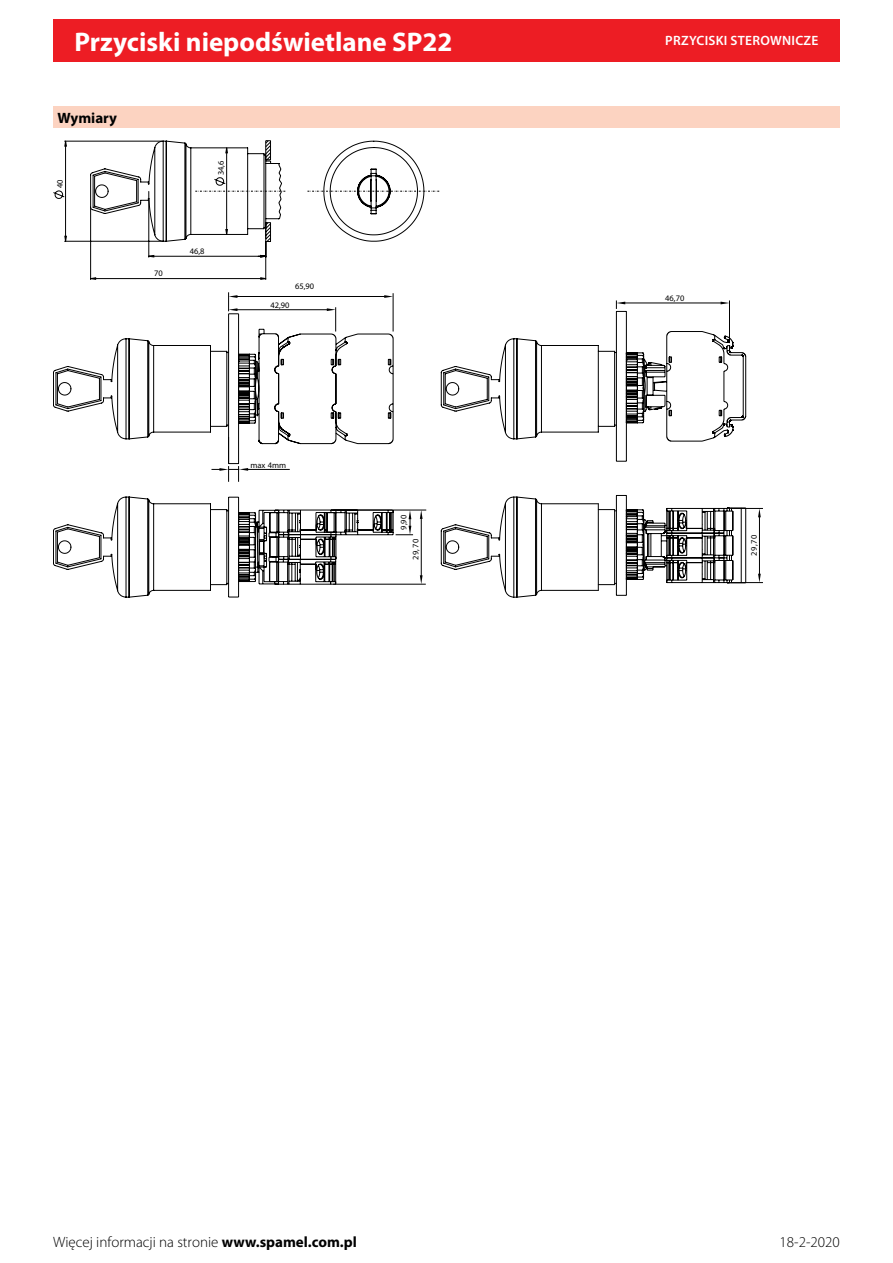
<style>
.page{position:relative;width:893px;height:1263px;background:#fff}
.page>*{position:absolute;margin:0;border:0;box-sizing:border-box;transform-origin:0 0}
.t1{font:700 27px "Myriad Pro";color:#fff}
.t2{font:300 15px "Myriad Pro";color:#000}
.Überschrift{font:700 15px "Myriad Pro";color:#000}
.t3{font:600 13.5px "Myriad Pro";letter-spacing:.02em;color:#fff}
.Cecha_Wymiary{font:8.4px "Myriad Pro";color:#000}
.s1{font-weight:700}
</style>
<div class="page">
<div style="left:53px;top:19px;width:787px;height:43px;background:#ed1d24"></div>
<div style="left:53px;top:106px;width:787px;height:22px;background:#fcd3c1"></div>
<hr style="left:759px;top:517px;width:1px;height:57px;background:#000">
<hr style="left:730px;top:582px;width:33px;height:1px;background:#000">
<hr style="left:730px;top:508px;width:33px;height:1px;background:#000">
<svg style="left:758px;top:508px;width:3px;height:9px"></svg>
<svg style="left:758px;top:574px;width:3px;height:9px"></svg>
<svg style="left:53px;top:338px;width:374px;height:259px"></svg>
<svg style="left:53px;top:140px;width:387px;height:140px"></svg>
<svg style="left:440px;top:300px;width:306px;height:298px"></svg>
<svg style="left:211px;top:292px;width:202px;height:305px"></svg>
<h1 class="t1" style="left:74px;top:24px;width:379px">Przyciski niepodświetlane SP22</h1>
<p class="Überschrift" style="left:57px;top:108px;width:61px">Wymiary</p>
<p class="Cecha_Wymiary" style="left:55px;top:188px;width:10px;rotate:-90deg">40</p>
<p class="Cecha_Wymiary" style="left:216px;top:175px;width:16px;rotate:-90deg">34,6</p>
<p class="Cecha_Wymiary" style="left:154px;top:268px;width:10px">70</p>
<p class="Cecha_Wymiary" style="left:190px;top:245px;width:16px">46,8</p>
<p class="Cecha_Wymiary" style="left:295px;top:281px;width:21px">65,90</p>
<p class="Cecha_Wymiary" style="left:270px;top:299px;width:21px">42,90</p>
<p class="Cecha_Wymiary" style="left:250px;top:460px;width:37px">max 4mm</p>
<p class="Cecha_Wymiary" style="left:398px;top:530px;width:16px;rotate:-90deg">9,90</p>
<p class="Cecha_Wymiary" style="left:410px;top:560px;width:23px;rotate:-90deg">07, 92</p>
<p class="t3" style="left:665px;top:32px;width:155px">PRZYCISKI STEROWNICZE</p>
<p class="Cecha_Wymiary" style="left:665px;top:293px;width:21px">46,70</p>
<p class="Cecha_Wymiary" style="left:749px;top:556px;width:23px;rotate:-90deg">07, 92</p>
<p class="t2" style="left:53px;top:1234px;width:305px">Więcej informacji na stronie <span class="s1">www.spamel.com.pl</span></p>
<p class="t2" style="left:780px;top:1234px;width:62px">18-2-2020</p>
</div>
